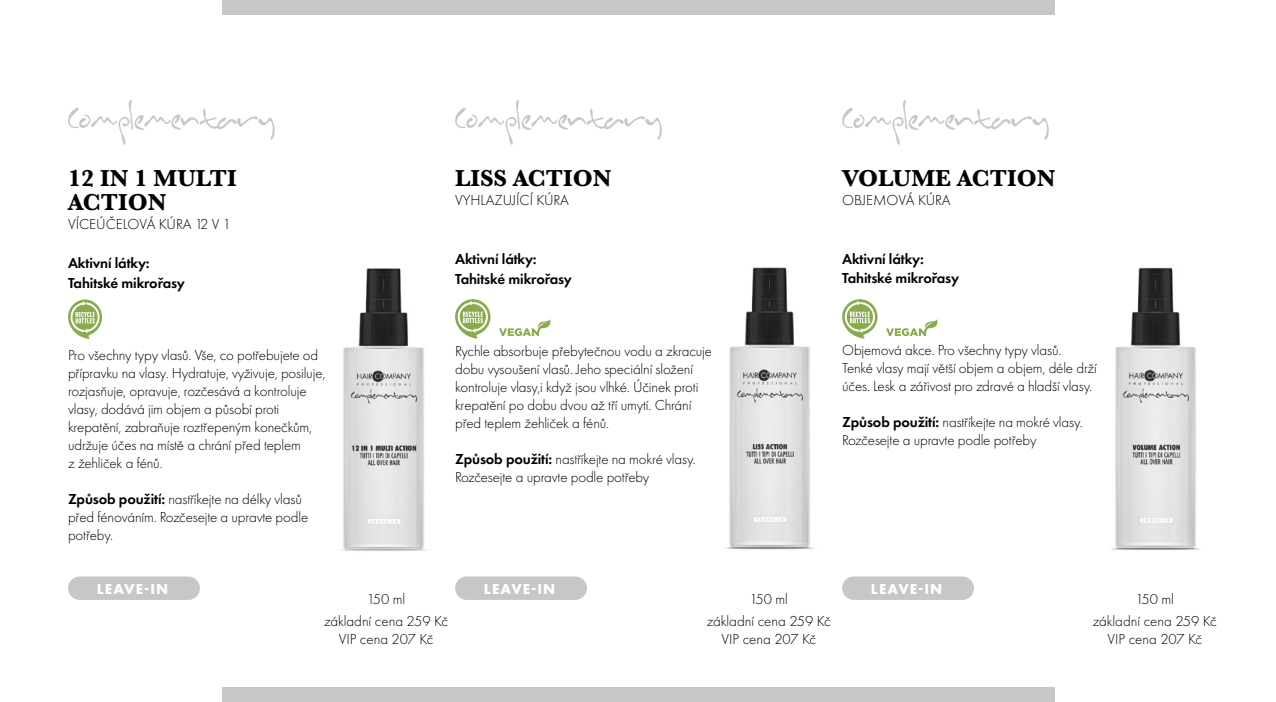
<style>
.page{position:relative;width:1276px;height:702px;background:#fff}
.page>*{position:absolute;margin:0;border:0;box-sizing:border-box;transform-origin:0 0}
.t1{font:700 24px/24px "Baskerville";color:#000}
.t2{font:300 15px/18px "Futura PT";letter-spacing:-.01em;color:#000}
.t3{font:600 15px/19.5px "Futura PT";letter-spacing:-.01em;color:#000}
.t4{font:700 15px "Futura PT";letter-spacing:.07em;color:#fff}
.s1{font-weight:600}
</style>
<div class="page">
<div style="left:222px;top:0;width:832px;height:15px;background:#c7c7c7"></div>
<div style="left:222px;top:687px;width:832px;height:15px;background:#c7c7c7"></div>
<img style="left:340px;top:268px;width:87px;height:283px">
<img style="left:725px;top:267px;width:90px;height:283px">
<img style="left:1111px;top:267px;width:89px;height:283px">
<div style="left:68px;top:576px;width:132px;height:24px;background:#c7c7c7;border-radius:12px"></div>
<div style="left:455px;top:576px;width:132px;height:24px;background:#c7c7c7;border-radius:12px"></div>
<div style="left:842px;top:576px;width:132px;height:24px;background:#c7c7c7;border-radius:12px"></div>
<svg style="left:68px;top:299px;width:34px;height:40px"></svg>
<svg style="left:68px;top:100px;width:207px;height:45px"></svg>
<svg style="left:455px;top:100px;width:207px;height:45px"></svg>
<svg style="left:842px;top:100px;width:206px;height:45px"></svg>
<svg style="left:455px;top:299px;width:36px;height:39px"></svg>
<svg style="left:499px;top:319px;width:51px;height:17px"></svg>
<svg style="left:842px;top:299px;width:36px;height:39px"></svg>
<svg style="left:886px;top:319px;width:51px;height:17px"></svg>
<h1 class="t1" style="left:68px;top:166px;width:170px">12 IN 1 MULTI<br>ACTION</h1>
<p class="t2" style="left:68px;top:215px;width:164px">VÍCEÚČELOVÁ KÚRA 12 V 1</p>
<p class="t3" style="left:68px;top:253px;width:118px">Aktivní látky:<br>Tahitské mikrořasy</p>
<p class="t2" style="left:68px;top:346px;width:259px">Pro všechny typy vlasů. Vše, co potřebujete od přípravku na vlasy. Hydratuje, vyživuje, posiluje, rozjasňuje, opravuje, rozčesává a kontroluje vlasy, dodává jim objem a působí proti krepatění, zabraňuje roztřepeným konečkům, udržuje účes na místě a chrání před teplem<br>z žehliček a fénů.</p>
<p class="t2" style="left:68px;top:490px;width:242px"><span class="s1">Způsob použití:</span> nastříkejte na délky vlasů před fénováním. Rozčesejte a upravte podle potřeby.</p>
<h1 class="t1" style="left:455px;top:166px;width:158px">LISS ACTION</h1>
<p class="t2" style="left:455px;top:191px;width:115px">VYHLAZUJÍCÍ KÚRA</p>
<h1 class="t1" style="left:842px;top:166px;width:215px">VOLUME ACTION</h1>
<p class="t2" style="left:842px;top:191px;width:110px">OBJEMOVÁ KÚRA</p>
<p class="t3" style="left:455px;top:249px;width:118px">Aktivní látky:<br>Tahitské mikrořasy</p>
<p class="t3" style="left:842px;top:249px;width:118px">Aktivní látky:<br>Tahitské mikrořasy</p>
<p class="t2" style="left:455px;top:342px;width:258px">Rychle absorbuje přebytečnou vodu a zkracuje dobu vysoušení vlasů. Jeho speciální složení kontroluje vlasy,i když jsou vlhké. Účinek proti krepatění po dobu dvou až tří umytí. Chrání před teplem žehliček a fénů.</p>
<p class="t2" style="left:455px;top:450px;width:242px"><span class="s1">Způsob použití:</span> nastříkejte na mokré vlasy.<br>Rozčesejte a upravte podle potřeby</p>
<p class="t2" style="left:842px;top:341px;width:256px">Objemová akce. Pro všechny typy vlasů.<br>Tenké vlasy mají větší objem a objem, déle drží účes. Lesk a zářivost pro zdravé a hladší vlasy.</p>
<p class="t2" style="left:842px;top:413px;width:242px"><span class="s1">Způsob použití:</span> nastříkejte na mokré vlasy.<br>Rozčesejte a upravte podle potřeby</p>
<p class="t4" style="left:97px;top:579px;width:73px">LEAVE-IN</p>
<p class="t4" style="left:484px;top:579px;width:73px">LEAVE-IN</p>
<p class="t4" style="left:871px;top:579px;width:73px">LEAVE-IN</p>
<p class="t2" style="left:324px;top:588px;width:125px;line-height:22.2px;text-align:center">150 ml<br>základní cena 259 Kč</p>
<p class="t2" style="left:339px;top:630px;width:96px">VIP cena 207 Kč</p>
<p class="t2" style="left:707px;top:588px;width:125px;line-height:22.2px;text-align:center">150 ml<br>základní cena 259 Kč</p>
<p class="t2" style="left:721px;top:630px;width:96px">VIP cena 207 Kč</p>
<p class="t2" style="left:1092px;top:588px;width:125px;line-height:22.2px;text-align:center">150 ml<br>základní cena 259 Kč</p>
<p class="t2" style="left:1107px;top:630px;width:96px">VIP cena 207 Kč</p>
</div>
